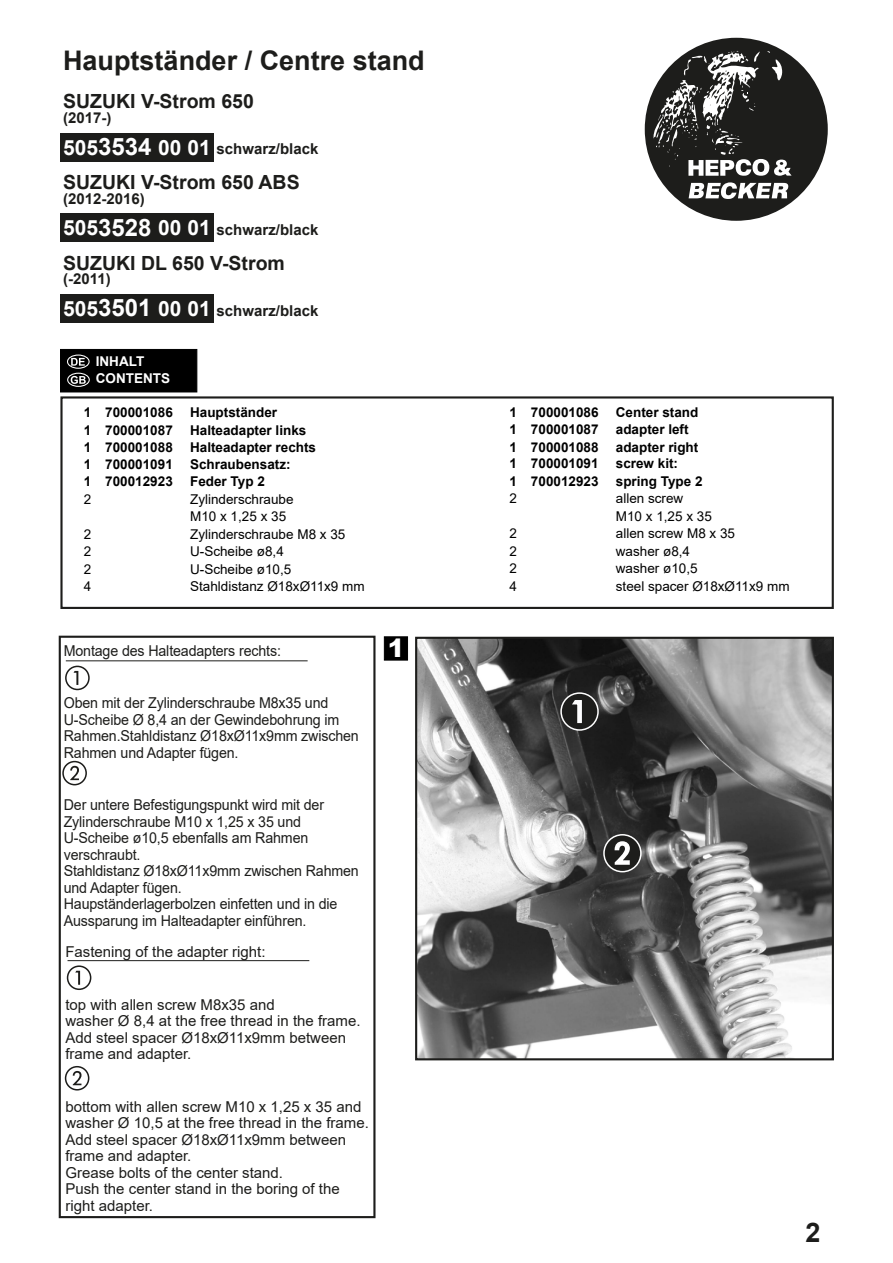
<style>
.page{position:relative;width:893px;height:1263px;background:#fff}
.page>*{position:absolute;margin:0;border:0;box-sizing:border-box;transform-origin:0 0}
.t1{font:700 27px "Arial";color:#1d1d1b}
.t2{font:900 25.2px "Arial";color:#fff}
.t3{font:700 19.5px "Arial";color:#1d1d1b}
.t4{font:15px/16.5px "Arial";letter-spacing:-.01em;color:#1d1d1b;scale:.95 1}
.t5{font:15px/16.5px "Arial";letter-spacing:-.01em;color:#1d1d1b}
.t6{font:700 15px/31.2px "Arial";color:#1d1d1b}
.t7{font:700 13.5px "Arial";color:#000}
.t8{font:13.5px/17.5px "Arial";color:#000}
.t9{font:700 13.5px/16.2px "Arial";color:#fff}
.s1{font-size:21px;color:#fff}
.s2{font-size:24px;color:#fff}
</style>
<div class="page">
<img style="left:418px;top:640px;width:413px;height:417px">
<div style="left:415px;top:637px;width:419px;height:423px;border:2px solid #1d1d1b"></div>
<svg style="left:65px;top:666px;width:25px;height:24px"></svg>
<svg style="left:62px;top:761px;width:25px;height:24px"></svg>
<svg style="left:67px;top:965px;width:24px;height:25px"></svg>
<svg style="left:65px;top:1066px;width:24px;height:24px"></svg>
<div style="left:60px;top:294px;width:154px;height:29px;background:#1d1d1b"></div>
<div style="left:60px;top:214px;width:154px;height:28px;background:#1d1d1b"></div>
<div style="left:60px;top:133px;width:154px;height:29px;background:#1d1d1b"></div>
<div style="left:60px;top:396px;width:774px;height:213px;border:2px solid #1d1d1b"></div>
<div style="left:645px;top:38px;width:183px;height:183px;background:#1d1d1b;border-radius:50%"></div>
<svg style="left:689px;top:182px;width:99px;height:17px"></svg>
<svg style="left:653px;top:51px;width:139px;height:125px"></svg>
<hr style="left:66px;top:660px;width:242px;height:1px;background:#1d1d1b">
<div style="left:59px;top:636px;width:316px;height:582px;border:2px solid #1d1d1b"></div>
<div style="left:384px;top:636px;width:24px;height:24px;background:#000;border:1px solid #000"></div>
<hr style="left:68px;top:960px;width:241px;height:1px;background:#1d1d1b">
<svg style="left:602px;top:833px;width:40px;height:40px"></svg>
<svg style="left:560px;top:692px;width:39px;height:39px;background:#4d4d4c"></svg>
<div style="left:60px;top:349px;width:137px;height:43px;background:#000"></div>
<svg style="left:71px;top:358px;width:14px;height:8px"></svg>
<div style="left:67px;top:354px;width:23px;height:15px;border:1px solid #fff;border-radius:50%"></div>
<svg style="left:71px;top:376px;width:15px;height:8px"></svg>
<div style="left:67px;top:373px;width:23px;height:14px;border:1px solid #fff;border-radius:50%"></div>
<h1 class="t1" style="left:63px;top:41px;width:363px">Hauptständer / Centre stand</h1>
<h3 class="t3" style="left:63px;top:88px;width:192px">SUZUKI V-Strom 650</h3>
<p class="t6" style="left:63px;top:102px;width:257px">(2017-)<br><span class="s1">505</span><span class="s2">3534</span> <span class="s1">00 01</span> schwarz/black</p>
<h3 class="t3" style="left:63px;top:168px;width:238px">SUZUKI V-Strom 650 ABS</h3>
<p class="t6" style="left:63px;top:183px;width:257px">(2012-2016)<br><span class="s1">505</span><span class="s2">3528</span> <span class="s1">00 01</span> schwarz/black</p>
<h3 class="t3" style="left:63px;top:249px;width:223px">SUZUKI DL 650 V-Strom</h3>
<p class="t6" style="left:63px;top:264px;width:257px">(-2011)<br><span class="s1">505</span><span class="s2">3501</span> <span class="s1">00 01</span> schwarz/black</p>
<p class="t9" style="left:96px;top:354px;width:76px">INHALT<br>CONTENTS</p>
<p class="t7" style="left:84px;top:403px;width:90px">1 700001086</p>
<p class="t7" style="left:190px;top:403px;width:89px">Hauptständer</p>
<p class="t7" style="left:84px;top:420px;width:90px">1 700001087</p>
<p class="t7" style="left:190px;top:420px;width:118px">Halteadapter links</p>
<p class="t7" style="left:84px;top:438px;width:90px">1 700001088</p>
<p class="t7" style="left:190px;top:438px;width:128px">Halteadapter rechts</p>
<p class="t7" style="left:84px;top:454px;width:90px">1 700001091</p>
<p class="t7" style="left:190px;top:454px;width:102px">Schraubensatz:</p>
<p class="t7" style="left:84px;top:472px;width:90px">1 700012923</p>
<p class="t7" style="left:190px;top:472px;width:76px">Feder Typ 2</p>
<p class="t8" style="left:84px;top:490px;width:9px">2</p>
<p class="t8" style="left:190px;top:490px;width:105px">Zylinderschraube<br>M10 x 1,25 x 35</p>
<p class="t8" style="left:84px;top:525px;width:9px">2</p>
<p class="t8" style="left:190px;top:525px;width:157px">Zylinderschraube M8 x 35</p>
<p class="t8" style="left:84px;top:543px;width:9px">2</p>
<p class="t8" style="left:190px;top:543px;width:95px">U-Scheibe ø8,4</p>
<p class="t8" style="left:84px;top:560px;width:9px">2</p>
<p class="t8" style="left:190px;top:560px;width:103px">U-Scheibe ø10,5</p>
<p class="t8" style="left:84px;top:578px;width:9px">4</p>
<p class="t8" style="left:190px;top:578px;width:176px">Stahldistanz Ø18xØ11x9 mm</p>
<p class="t4" style="left:64px;top:642px;width:230px">Montage des Halteadapters rechts:</p>
<h2 class="t2" style="left:388px;top:630px;width:18px">1</h2>
<p class="t4" style="left:64px;top:695px;width:312px">Oben mit der Zylinderschraube M8x35 und U-Scheibe Ø 8,4 an der Gewindebohrung im Rahmen.Stahldistanz Ø18xØ11x9mm zwischen Rahmen und Adapter fügen.</p>
<p class="t4" style="left:64px;top:797px;width:312px">Der untere Befestigungspunkt wird mit der Zylinderschraube M10 x 1,25 x 35 und U-Scheibe ø10,5 ebenfalls am Rahmen verschraubt.<br>Stahldistanz Ø18xØ11x9mm zwischen Rahmen und Adapter fügen.<br>Haupständerlagerbolzen einfetten und in die Aussparung im Halteadapter einführen.</p>
<p class="t5" style="left:65px;top:943px;width:202px">Fastening of the adapter right:</p>
<p class="t5" style="left:65px;top:996px;width:297px">top with allen screw M8x35 and<br>washer Ø 8,4 at the free thread in the frame.<br>Add steel spacer Ø18xØ11x9mm between frame and adapter.</p>
<p class="t5" style="left:65px;top:1098px;width:305px">bottom with allen screw M10 x 1,25 x 35 and washer Ø 10,5 at the free thread in the frame.<br>Add steel spacer Ø18xØ11x9mm between frame and adapter.<br>Grease bolts of the center stand.<br>Push the center stand in the boring of the right adapter.</p>
<p class="t7" style="left:510px;top:402px;width:90px">1 700001086</p>
<p class="t7" style="left:616px;top:402px;width:84px">Center stand</p>
<p class="t7" style="left:510px;top:420px;width:90px">1 700001087</p>
<p class="t7" style="left:616px;top:420px;width:74px">adapter left</p>
<p class="t7" style="left:510px;top:438px;width:90px">1 700001088</p>
<p class="t7" style="left:616px;top:438px;width:84px">adapter right</p>
<p class="t7" style="left:510px;top:454px;width:90px">1 700001091</p>
<p class="t7" style="left:616px;top:454px;width:64px">screw kit:</p>
<p class="t7" style="left:510px;top:471px;width:90px">1 700012923</p>
<p class="t7" style="left:616px;top:471px;width:88px">spring Type 2</p>
<p class="t8" style="left:510px;top:490px;width:9px">2</p>
<p class="t8" style="left:616px;top:490px;width:98px">allen screw<br>M10 x 1,25 x 35</p>
<p class="t8" style="left:510px;top:525px;width:9px">2</p>
<p class="t8" style="left:616px;top:525px;width:121px">allen screw M8 x 35</p>
<p class="t8" style="left:510px;top:542px;width:9px">2</p>
<p class="t8" style="left:616px;top:542px;width:76px">washer ø8,4</p>
<p class="t8" style="left:510px;top:560px;width:9px">2</p>
<p class="t8" style="left:616px;top:560px;width:83px">washer ø10,5</p>
<p class="t8" style="left:510px;top:577px;width:9px">4</p>
<p class="t8" style="left:616px;top:577px;width:175px">steel spacer Ø18xØ11x9 mm</p>
<h1 class="t1" style="left:805px;top:1213px;width:17px">2</h1>
</div>
